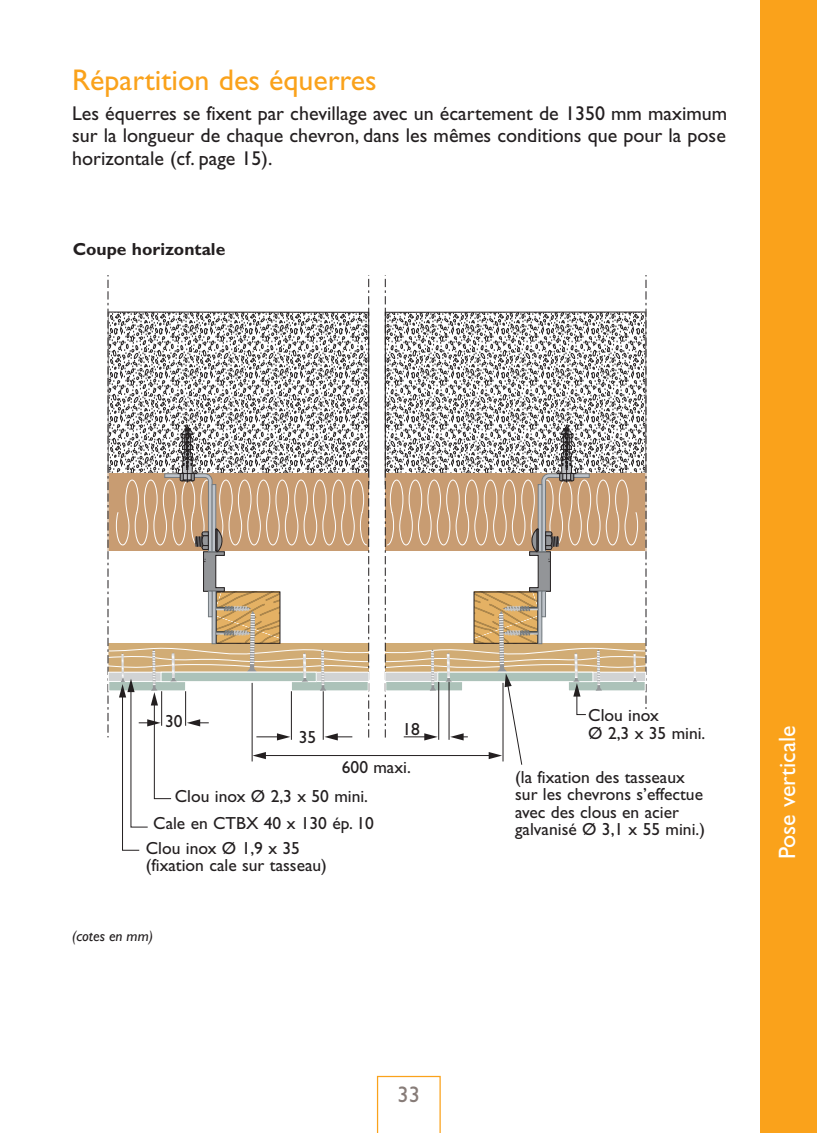
<style>
.page{position:relative;width:818px;height:1135px;background:#fff}
.page>*{position:absolute;margin:0;border:0;box-sizing:border-box;transform-origin:0 0}
.t1{font:30px "Gill Sans";color:#faa21b}
.t2{font:23.75px "Gill Sans";color:#fff}
.t3{font:22.5px "Gill Sans";color:#877c78}
.t4{font:20px/22.5px "Gill Sans";color:#231f20;text-align:justify}
.t5{font:17.5px/17.5px "Gill Sans";color:#231f20}
.t6{font:700 17.5px "Gill Sans";color:#231f20}
.t7{font:italic 15px "Gill Sans";color:#231f20}
</style>
<div class="page">
<div style="left:759px;top:0;width:57px;height:1133px;background:#faa21b"></div>
<svg style="left:377px;top:1076px;width:64px;height:57px"></svg>
<hr style="left:263px;top:755px;width:232px;height:1px;background:#231f20">
<svg style="left:385px;top:275px;width:261px;height:490px"></svg>
<svg style="left:108px;top:275px;width:261px;height:576px"></svg>
<div style="left:588px;top:709px;width:141px;height:43px;background:#fff"></div>
<h1 class="t1" style="left:72px;top:63px;width:306px">Répartition des équerres</h1>
<p class="t4" style="left:72px;top:102px;width:656px">Les équerres se fixent par chevillage avec un écartement de 1350 mm maximum sur la longueur de chaque chevron, dans les mêmes conditions que pour la pose horizontale (cf. page 15).</p>
<p class="t6" style="left:73px;top:239px;width:154px">Coupe horizontale</p>
<p class="t5" style="left:165px;top:713px;width:19px">30</p>
<p class="t5" style="left:299px;top:729px;width:19px">35</p>
<p class="t5" style="left:342px;top:710px;width:79px;line-height:38.2px;text-indent:60px">18<br>600 maxi.</p>
<p class="t5" style="left:153px;top:783px;width:222px;line-height:26.8px;text-indent:22px">Clou inox Ø 2,3 x 50 mini.<br>Cale en CTBX 40 x 130 ép. 10</p>
<p class="t5" style="left:146px;top:839px;width:183px">Clou inox Ø 1,9 x 35 (fixation cale sur tasseau)</p>
<p class="t7" style="left:72px;top:927px;width:83px">(cotes en mm)</p>
<p class="t3" style="left:397px;top:1081px;width:24px">33</p>
<p class="t5" style="left:588px;top:707px;width:119px">Clou inox<br>Ø 2,3 x 35 mini.</p>
<p class="t5" style="left:515px;top:768px;width:191px">(la fixation des tasseaux sur les chevrons s’effectue avec des clous en acier galvanisé Ø 3,1 x 55 mini.)</p>
<h2 class="t2" style="left:773px;top:859px;width:135px;rotate:-90deg">Pose verticale</h2>
</div>
